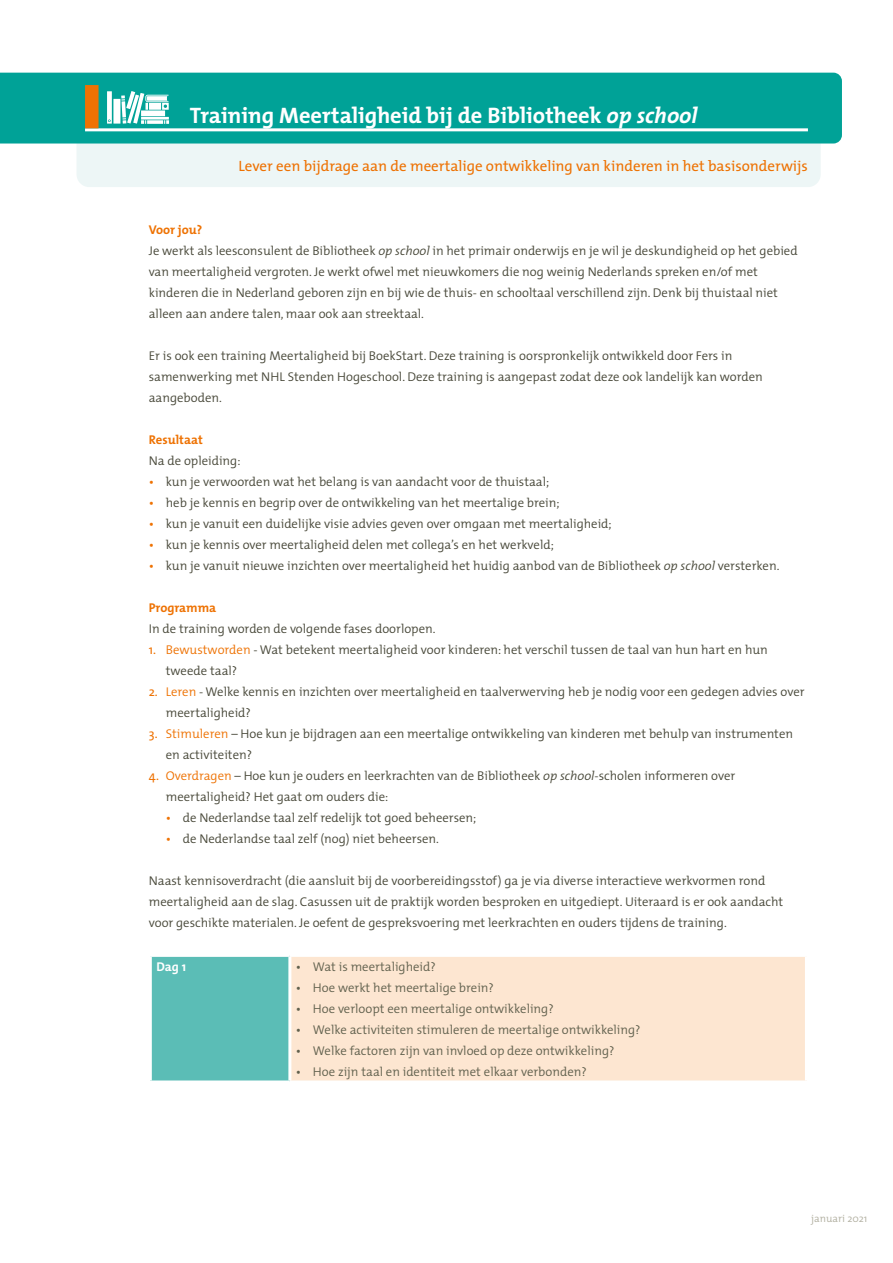
<style>
.page{position:relative;width:893px;height:1263px;background:#fff}
.page>*{position:absolute;margin:0;border:0;box-sizing:border-box;transform-origin:0 0}
.t1{font:700 22.5px "The Mix";color:#fff}
.t2{font:15px "The Mix";color:#ee7203}
.t3{font:300 12.75px/21px "The Mix";color:#474738}
.t4{font:300 12.75px "The Mix";color:#60604d}
.t5{font:700 12.75px "The Mix";color:#ee7203}
.t6{font:700 12.75px "The Mix";color:#fff}
.t7{font:300 10.5px "The Mix";color:#b1afa0}
.s1{font-style:italic}
.s2{font-weight:700;color:#ee7203}
.s3{font-weight:400;color:#ee7203}
.s4{color:#ee7203}
.s5{font-weight:400}
</style>
<div class="page">
<div style="left:77px;top:132px;width:744px;height:55px;background:#edf6f6;border-radius:13px"></div>
<div style="left:0;top:73px;width:842px;height:71px;background:#00a297"></div>
<div style="left:150px;top:955px;width:140px;height:127px;background:#5bbdb6"></div>
<div style="left:290px;top:955px;width:516px;height:127px;background:#fde6d1"></div>
<hr style="left:149px;top:954px;width:141px;height:3px;background:#fff">
<hr style="left:149px;top:957px;width:3px;height:123px;background:#fff">
<hr style="left:290px;top:954px;width:518px;height:3px;background:#fff">
<hr style="left:288px;top:957px;width:3px;height:123px;background:#fff">
<hr style="left:805px;top:957px;width:3px;height:123px;background:#fff">
<hr style="left:149px;top:1080px;width:141px;height:3px;background:#fff">
<hr style="left:290px;top:1080px;width:518px;height:3px;background:#fff">
<hr style="left:85px;top:128px;width:723px;height:3px;background:#fff">
<div style="left:85px;top:85px;width:14px;height:43px;background:#ee7203"></div>
<svg style="left:107px;top:91px;width:5px;height:33px"></svg>
<div style="left:113px;top:99px;width:7px;height:25px;background:#fff"></div>
<svg style="left:121px;top:91px;width:48px;height:33px"></svg>
<h1 class="t1" style="left:190px;top:101px;width:509px">Training Meertaligheid bij de Bibliotheek <span class="s1">op school</span></h1>
<p class="t2" style="left:238px;top:156px;width:571px">Lever een bijdrage aan de meertalige ontwikkeling van kinderen in het basisonderwijs</p>
<p class="t3" style="left:149px;top:219px;width:650px"><span class="s2">Voor jou?<br></span>Je werkt als leesconsulent de Bibliotheek <span class="s1">op school</span> in het primair onderwijs en je wil je deskundigheid op het gebied van meertaligheid vergroten. Je werkt ofwel met nieuwkomers die nog weinig Nederlands spreken en/of met kinderen die in Nederland geboren zijn en bij wie de thuis- en schooltaal verschillend zijn. Denk bij thuistaal niet alleen aan andere talen, maar ook aan streektaal.</p>
<p class="t3" style="left:149px;top:345px;width:616px">Er is ook een training Meertaligheid bij BoekStart. Deze training is oorspronkelijk ontwikkeld door Fers in samenwerking met NHL Stenden Hogeschool. Deze training is aangepast zodat deze ook landelijk kan worden aangeboden.</p>
<p class="t5" style="left:149px;top:431px;width:56px">Resultaat</p>
<p class="t3" style="left:149px;top:450px;width:93px">Na de opleiding:</p>
<p class="t3" style="left:149px;top:471px;width:402px"><span class="s3">•</span> kun je verwoorden wat het belang is van aandacht voor de thuistaal;</p>
<p class="t3" style="left:149px;top:492px;width:412px"><span class="s3">•</span> heb je kennis en begrip over de ontwikkeling van het meertalige brein;</p>
<p class="t3" style="left:149px;top:513px;width:464px"><span class="s3">•</span> kun je vanuit een duidelijke visie advies geven over omgaan met meertaligheid;</p>
<p class="t3" style="left:149px;top:534px;width:407px"><span class="s3">•</span> kun je kennis over meertaligheid delen met collega’s en het werkveld;</p>
<p class="t3" style="left:149px;top:555px;width:632px"><span class="s3">•</span> kun je vanuit nieuwe inzichten over meertaligheid het huidig aanbod van de Bibliotheek <span class="s1">op school</span> versterken.</p>
<p class="t5" style="left:149px;top:599px;width:69px">Programma</p>
<p class="t3" style="left:149px;top:618px;width:288px">In de training worden de volgende fases doorlopen.</p>
<p class="t3" style="left:166px;top:639px;width:604px;text-indent:-17px"><span class="s3">1.</span> <span class="s4">Bewustworden</span> - Wat betekent meertaligheid voor kinderen: het verschil tussen de taal van hun hart en hun tweede taal?</p>
<p class="t3" style="left:166px;top:681px;width:640px;text-indent:-17px"><span class="s3">2.</span> <span class="s4">Leren</span> - Welke kennis en inzichten over meertaligheid en taalverwerving heb je nodig voor een gedegen advies over meertaligheid?</p>
<p class="t3" style="left:166px;top:723px;width:629px;text-indent:-17px"><span class="s3">3.</span> <span class="s4">Stimuleren</span> – Hoe kun je bijdragen aan een meertalige ontwikkeling van kinderen met behulp van instrumenten en activiteiten?</p>
<p class="t3" style="left:166px;top:765px;width:571px;text-indent:-17px"><span class="s3">4.</span> <span class="s4">Overdragen</span> – Hoe kun je ouders en leerkrachten van de Bibliotheek <span class="s1">op school</span>-scholen informeren over meertaligheid? Het gaat om ouders die:</p>
<p class="t3" style="left:166px;top:807px;width:312px"><span class="s3">•</span> de Nederlandse taal zelf redelijk tot goed beheersen;</p>
<p class="t3" style="left:166px;top:828px;width:275px"><span class="s3">•</span> de Nederlandse taal zelf (nog) niet beheersen.</p>
<p class="t3" style="left:149px;top:870px;width:636px">Naast kennisoverdracht (die aansluit bij de voorbereidingsstof) ga je via diverse interactieve werkvormen rond meertaligheid aan de slag. Casussen uit de praktijk worden besproken en uitgediept. Uiteraard is er ook aandacht voor geschikte materialen. Je oefent de gespreksvoering met leerkrachten en ouders tijdens de training.</p>
<p class="t6" style="left:156px;top:958px;width:31px">Dag 1</p>
<p class="t4" style="left:296px;top:958px;width:141px"><span class="s5">•</span> Wat is meertaligheid?</p>
<p class="t4" style="left:296px;top:979px;width:200px"><span class="s5">•</span> Hoe werkt het meertalige brein?</p>
<p class="t4" style="left:296px;top:1000px;width:259px"><span class="s5">•</span> Hoe verloopt een meertalige ontwikkeling?</p>
<p class="t4" style="left:296px;top:1021px;width:346px"><span class="s5">•</span> Welke activiteiten stimuleren de meertalige ontwikkeling?</p>
<p class="t4" style="left:296px;top:1042px;width:320px"><span class="s5">•</span> Welke factoren zijn van invloed op deze ontwikkeling?</p>
<p class="t4" style="left:296px;top:1063px;width:292px"><span class="s5">•</span> Hoe zijn taal en identiteit met elkaar verbonden?</p>
<p class="t7" style="left:811px;top:1212px;width:58px">januari 2021</p>
</div>
